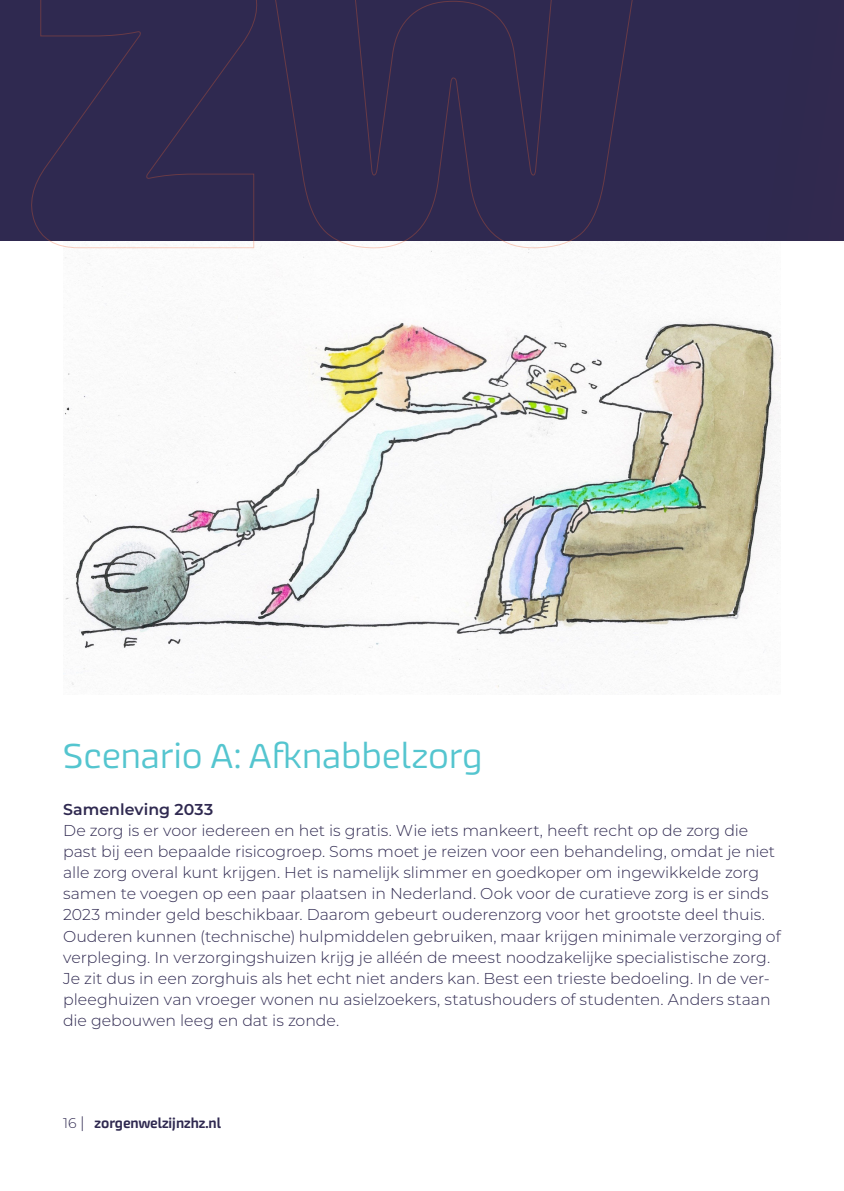
<style>
.page{position:relative;width:844px;height:1191px;background:#fff}
.page>*{position:absolute;margin:0;border:0;box-sizing:border-box;transform-origin:0 0}
.t1{font:35px "Akceler Aalt";color:#54c5cf}
.t2{font:300 15.75px/21px "Montserrat";color:#2f2950}
.t3{font:600 15.75px "Montserrat";letter-spacing:.005em;color:#2f2950}
.t4{font:500 14px "Akceler Aalt";color:#2f2950}
.s1{font-family:"Montserrat";font-weight:300}
.s2{font-family:"Montserrat";font-weight:300;font-size:15.75px}
</style>
<div class="page">
<img style="left:63px;top:246px;width:717px;height:448px">
<div style="left:0;top:0;width:843px;height:243px;background:#2f2950"></div>
<svg style="left:30px;top:0;width:228px;height:248px"></svg>
<svg style="left:271px;top:0;width:365px;height:248px"></svg>
<p class="t1" style="left:63px;top:730px;width:421px">Scenario A: Afknabbelzorg</p>
<p class="t3" style="left:63px;top:798px;width:152px">Samenleving 2033</p>
<p class="t2" style="left:63px;top:820px;width:719px">De zorg is er voor iedereen en het is gratis. Wie iets mankeert, heeft recht op de zorg die past bij een bepaalde risicogroep. Soms moet je reizen voor een behandeling, omdat je niet alle zorg overal kunt krijgen. Het is namelijk slimmer en goedkoper om ingewikkelde zorg samen te voegen op een paar plaatsen in Nederland. Ook voor de curatieve zorg is er sinds 2023 minder geld beschikbaar. Daarom gebeurt ouderenzorg voor het grootste deel thuis.<br>Ouderen kunnen (technische) hulpmiddelen gebruiken, maar krijgen minimale verzorging of verpleging. In verzorgingshuizen krijg je alléén de meest noodzakelijke specialistische zorg.<br>Je zit dus in een zorghuis als het echt niet anders kan. Best een trieste bedoeling. In de ver&shy;pleeghuizen van vroeger wonen nu asielzoekers, statushouders of studenten. Anders staan die gebouwen leeg en dat is zonde.</p>
<p class="t4" style="left:63px;top:1112px;width:159px"><span class="s1">16</span> <span class="s2">|</span> zorgenwelzijnzhz.nl</p>
</div>
